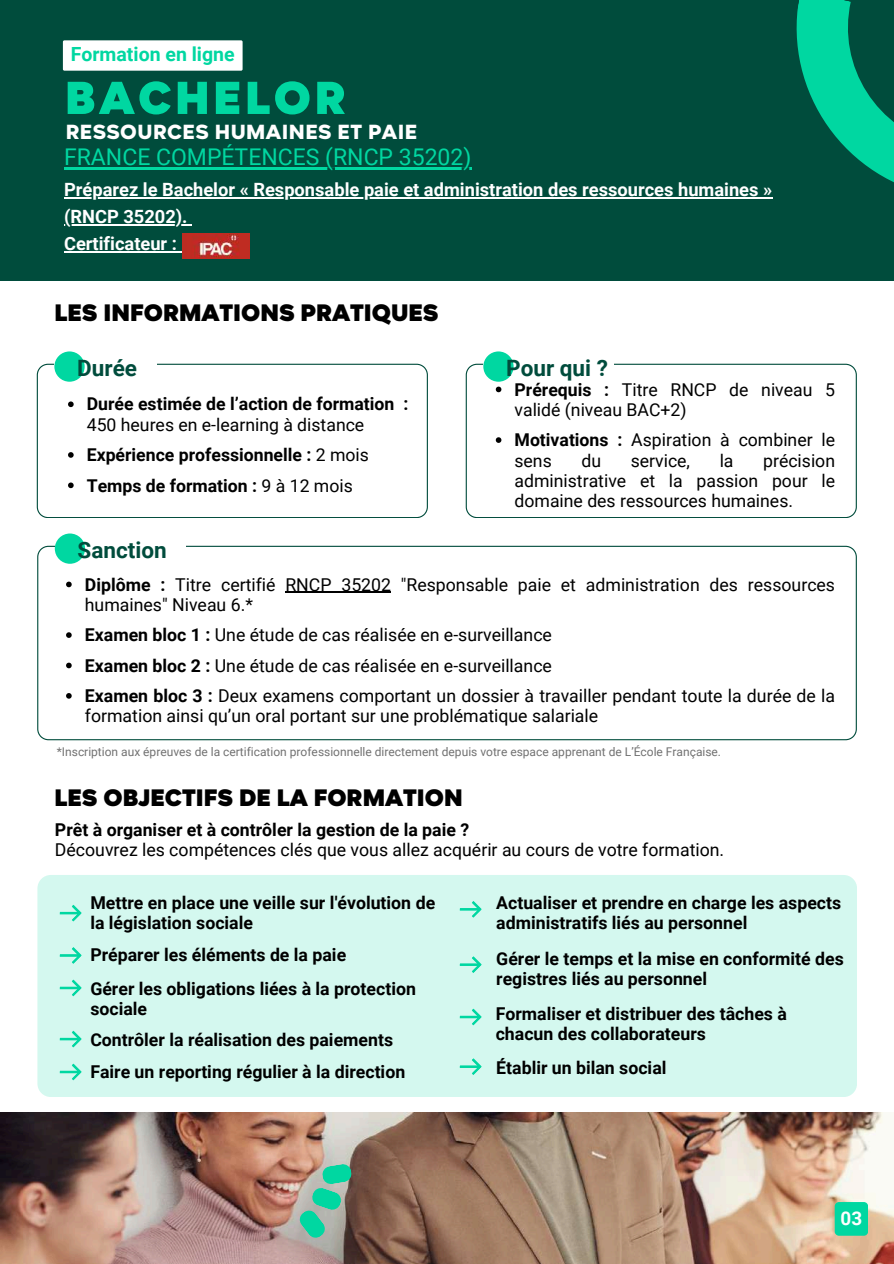
<style>
.page{position:relative;width:894px;height:1264px;background:#fff}
.page>*{position:absolute;margin:0;border:0;box-sizing:border-box;transform-origin:0 0}
.t1{font:900 52.35px "Magenos";letter-spacing:.07em;color:#00d7a1}
.t2{font:900 27px "Magenos";color:#000}
.t3{font:800 23.25px "Magenos";letter-spacing:.02em;color:#fff}
.t4{font:22.95px "Roboto";color:#00d7a1}
.t5{font:700 22.5px "Roboto";color:#004c3c}
.t6{font:700 19.5px "Roboto";color:#00d7a1}
.t7{font:700 18.9px "Roboto";color:#fff}
.t8{font:700 18.3px/27px "Roboto";color:#fff}
.t9{font:17.7px/20.2px "Roboto";color:#000}
.t10{font:700 17.7px/20.2px "Roboto";color:#000}
.t11{font:12px "Roboto";color:#717171}
.s1{font-weight:700}
</style>
<div class="page">
<div style="left:0;top:0;width:893px;height:280px;background:#004c3c"></div>
<div style="left:37px;top:875px;width:819px;height:222px;background:#d4f8ef;border-radius:13px"></div>
<svg style="left:465px;top:364px;width:391px;height:154px"></svg>
<div style="left:483px;top:347px;width:131px;height:39px;background:#fff"></div>
<div style="left:483px;top:351px;width:30px;height:31px;background:#00d7a1;border-radius:50%"></div>
<svg style="left:60px;top:904px;width:22px;height:17px"></svg>
<svg style="left:60px;top:947px;width:22px;height:16px"></svg>
<svg style="left:60px;top:979px;width:22px;height:17px"></svg>
<svg style="left:796px;top:0;width:97px;height:182px"></svg>
<svg style="left:60px;top:1030px;width:22px;height:17px"></svg>
<img style="left:0;top:1112px;width:893px;height:151px">
<div style="left:834px;top:1201px;width:33px;height:34px;background:#00d7a1;border-radius:4px"></div>
<svg style="left:37px;top:364px;width:390px;height:154px"></svg>
<div style="left:54px;top:347px;width:103px;height:39px;background:#fff"></div>
<div style="left:54px;top:351px;width:31px;height:31px;background:#00d7a1;border-radius:50%"></div>
<svg style="left:37px;top:546px;width:819px;height:194px"></svg>
<div style="left:55px;top:529px;width:131px;height:39px;background:#fff"></div>
<div style="left:55px;top:533px;width:30px;height:30px;background:#00d7a1;border-radius:50%"></div>
<svg style="left:459px;top:901px;width:22px;height:16px"></svg>
<svg style="left:459px;top:956px;width:22px;height:17px"></svg>
<svg style="left:459px;top:1008px;width:22px;height:17px"></svg>
<svg style="left:459px;top:1058px;width:22px;height:17px"></svg>
<svg style="left:299px;top:1163px;width:53px;height:74px;background:#70b299"></svg>
<img style="left:182px;top:233px;width:67px;height:25px">
<hr style="left:64px;top:197px;width:708px;height:1px;background:#fff">
<hr style="left:64px;top:224px;width:124px;height:1px;background:#fff">
<hr style="left:64px;top:251px;width:113px;height:1px;background:#fff">
<hr style="left:64px;top:168px;width:407px;height:2px;background:#00d7a1">
<div style="left:63px;top:40px;width:179px;height:31px;background:#fff;border-radius:2px"></div>
<svg style="left:495px;top:386px;width:6px;height:6px"></svg>
<svg style="left:495px;top:437px;width:6px;height:6px"></svg>
<svg style="left:68px;top:401px;width:6px;height:6px"></svg>
<svg style="left:68px;top:452px;width:6px;height:6px"></svg>
<svg style="left:68px;top:482px;width:6px;height:6px"></svg>
<svg style="left:66px;top:581px;width:6px;height:6px"></svg>
<hr style="left:285px;top:591px;width:106px;height:2px;background:#000">
<svg style="left:66px;top:632px;width:6px;height:6px"></svg>
<svg style="left:66px;top:662px;width:6px;height:6px"></svg>
<svg style="left:66px;top:693px;width:6px;height:5px"></svg>
<svg style="left:60px;top:1063px;width:22px;height:17px"></svg>
<p class="t6" style="left:71px;top:43px;width:165px">Formation en ligne</p>
<h1 class="t1" style="left:65px;top:70px;width:282px">BACHELOR</h1>
<p class="t4" style="left:64px;top:144px;width:409px">FRANCE COMPÉTENCES (RNCP 35202)</p>
<h3 class="t3" style="left:66px;top:119px;width:353px">RESSOURCES HUMAINES ET PAIE</h3>
<p class="t8" style="left:64px;top:176px;width:709px">Préparez le Bachelor « Responsable paie et administration des ressources humaines » (RNCP 35202).<br>Certificateur :</p>
<h2 class="t2" style="left:55px;top:298px;width:385px">LES INFORMATIONS PRATIQUES</h2>
<p class="t5" style="left:77px;top:355px;width:61px">Durée</p>
<p class="t10" style="left:87px;top:394px;width:323px">Durée estimée de l’action de formation :</p>
<p class="t9" style="left:87px;top:409px;width:283px;line-height:30.3px">450 heures en e-learning à distance<br><span class="s1">Expérience professionnelle :</span> 2 mois<br><span class="s1">Temps de formation :</span> 9 à 12 mois</p>
<p class="t5" style="left:78px;top:537px;width:91px">Sanction</p>
<p class="t5" style="left:506px;top:355px;width:103px">Pour qui ?</p>
<p class="t9" style="left:514px;top:379px;width:322px"><span class="s1">Prérequis :</span> Titre RNCP de niveau 5 validé (niveau BAC+2)</p>
<p class="t9" style="left:514px;top:430px;width:322px"><span class="s1">Motivations :</span> Aspiration à combiner le sens</p>
<p class="t9" style="left:514px;top:450px;width:322px;text-align:justify;text-indent:248px">précision administrative et la passion pour le domaine des ressources humaines.</p>
<p class="t9" style="left:581px;top:450px;width:21px">du</p>
<p class="t9" style="left:630px;top:450px;width:61px">service,</p>
<p class="t9" style="left:719px;top:450px;width:15px">la</p>
<p class="t9" style="left:85px;top:574px;width:751px"><span class="s1">Diplôme :</span> Titre certifié RNCP 35202 "Responsable paie et administration des ressources humaines" Niveau 6.*</p>
<p class="t9" style="left:85px;top:620px;width:751px;line-height:30.3px"><span class="s1">Examen bloc 1 :</span> Une étude de cas réalisée en e-surveillance<br><span class="s1">Examen bloc 2 :</span> Une étude de cas réalisée en e-surveillance<br><span class="s1">Examen bloc 3 :</span> Deux examens comportant un dossier à travailler pendant toute la durée de la</p>
<p class="t9" style="left:85px;top:706px;width:514px">formation ainsi qu’un oral portant sur une problématique salariale</p>
<p class="t11" style="left:57px;top:744px;width:665px">*Inscription aux épreuves de la certification professionnelle directement depuis votre espace apprenant de L’École Française.</p>
<h2 class="t2" style="left:55px;top:783px;width:409px">LES OBJECTIFS DE LA FORMATION</h2>
<p class="t10" style="left:55px;top:819px;width:415px">Prêt à organiser et à contrôler la gestion de la paie ?</p>
<p class="t9" style="left:55px;top:839px;width:670px">Découvrez les compétences clés que vous allez acquérir au cours de votre formation.</p>
<p class="t10" style="left:90px;top:892px;width:346px">Mettre en place une veille sur l'évolution de la législation sociale</p>
<p class="t10" style="left:90px;top:945px;width:257px">Préparer les éléments de la paie</p>
<p class="t10" style="left:90px;top:979px;width:327px">Gérer les obligations liées à la protection sociale</p>
<p class="t10" style="left:90px;top:1023px;width:316px;line-height:31.8px">Contrôler la réalisation des paiements<br>Faire un reporting régulier à la direction</p>
<p class="t10" style="left:496px;top:892px;width:346px">Actualiser et prendre en charge les aspects administratifs liés au personnel</p>
<p class="t10" style="left:496px;top:948px;width:349px">Gérer le temps et la mise en conformité des registres liés au personnel</p>
<p class="t10" style="left:495px;top:1003px;width:292px">Formaliser et distribuer des tâches à chacun des collaborateurs</p>
<p class="t10" style="left:496px;top:1057px;width:172px">Établir un bilan social</p>
<p class="t7" style="left:840px;top:1207px;width:23px">03</p>
</div>
